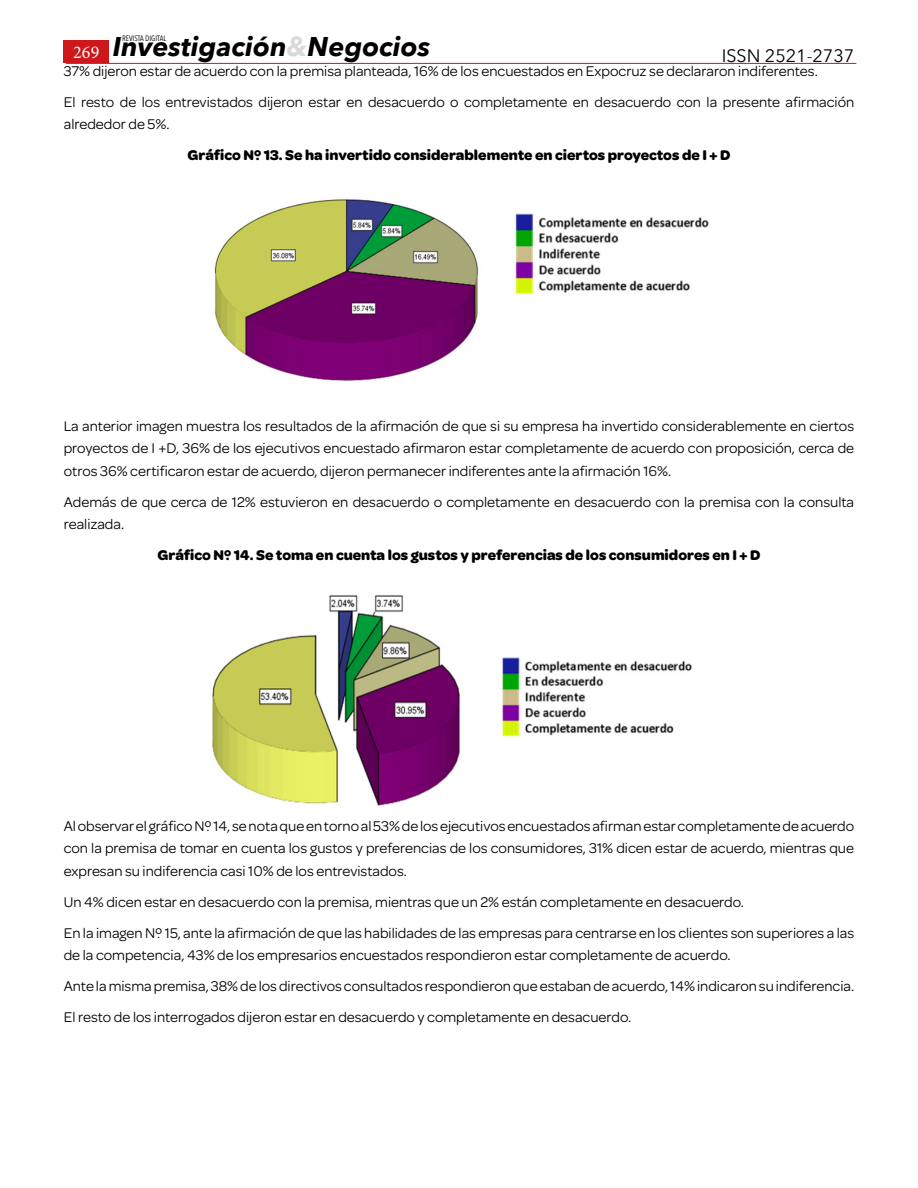
<style>
.page{position:relative;width:918px;height:1188px;background:#fff}
.page>*{position:absolute;margin:0;border:0;box-sizing:border-box;transform-origin:0 0}
.t1{font:italic 700 27px "Avenir Next";color:#000}
.t2{font:18px "Avenir Next";color:#000}
.t3{font:18px "Minion Pro";color:#fff}
.t4{font:15px/22.5px "Omnes";color:#000}
.t5{font:700 15px "Omnes";color:#000}
.t6{font:7.8px "Avenir Next Condensed";color:#000}
.s1{color:#dadada}
</style>
<div class="page">
<hr style="left:66px;top:63px;width:790px;height:1px;background:#cd171a">
<div style="left:64px;top:41px;width:45px;height:22px;background:#cd171a"></div>
<img style="left:215px;top:198px;width:494px;height:183px">
<img style="left:212px;top:595px;width:480px;height:211px">
<p class="t6" style="left:122px;top:31px;width:46px">REVISTA DIGITAL</p>
<h1 class="t1" style="left:113px;top:23px;width:319px">Investigación<span class="s1">&amp;</span>Negocios</h1>
<p class="t3" style="left:73px;top:41px;width:28px">269</p>
<p class="t2" style="left:722px;top:40px;width:134px">ISSN 2521-2737</p>
<p class="t4" style="left:64px;top:54px;width:792px;line-height:31px">37% dijeron estar de acuerdo con la premisa planteada, 16% de los encuestados en Expocruz se declararon indiferentes.<br>El resto de los entrevistados dijeron estar en desacuerdo o completamente en desacuerdo con la presente afirmación</p>
<p class="t4" style="left:64px;top:112px;width:107px">alrededor de 5%.</p>
<p class="t5" style="left:187px;top:144px;width:545px">Gráfico Nº 13. Se ha invertido considerablemente en ciertos proyectos de I + D</p>
<p class="t4" style="left:64px;top:414px;width:792px;text-align:justify">La anterior imagen muestra los resultados de la afirmación de que si su empresa ha invertido considerablemente en ciertos proyectos de I +D, 36% de los ejecutivos encuestado afirmaron estar completamente de acuerdo con proposición, cerca de otros 36% certificaron estar de acuerdo, dijeron permanecer indiferentes ante la afirmación 16%.</p>
<p class="t4" style="left:64px;top:490px;width:792px">Además de que cerca de 12% estuvieron en desacuerdo o completamente en desacuerdo con la premisa con la consulta realizada.</p>
<p class="t5" style="left:157px;top:544px;width:605px">Gráfico Nº 14. Se toma en cuenta los gustos y preferencias de los consumidores en I + D</p>
<p class="t4" style="left:64px;top:814px;width:792px;text-align:justify">Al observar el gráfico Nº 14, se nota que en torno al 53% de los ejecutivos encuestados afirman estar completamente de acuerdo con la premisa de tomar en cuenta los gustos y preferencias de los consumidores, 31% dicen estar de acuerdo, mientras que expresan su indiferencia casi 10% de los entrevistados.</p>
<p class="t4" style="left:64px;top:886px;width:792px;line-height:31px">Un 4% dicen estar en desacuerdo con la premisa, mientras que un 2% están completamente en desacuerdo.<br>En la imagen Nº 15, ante la afirmación de que las habilidades de las empresas para centrarse en los clientes son superiores a las</p>
<p class="t4" style="left:64px;top:939px;width:792px;line-height:31px">de la competencia, 43% de los empresarios encuestados respondieron estar completamente de acuerdo.<br>Ante la misma premisa, 38% de los directivos consultados respondieron que estaban de acuerdo, 14% indicaron su indiferencia.<br>El resto de los interrogados dijeron estar en desacuerdo y completamente en desacuerdo.</p>
</div>
